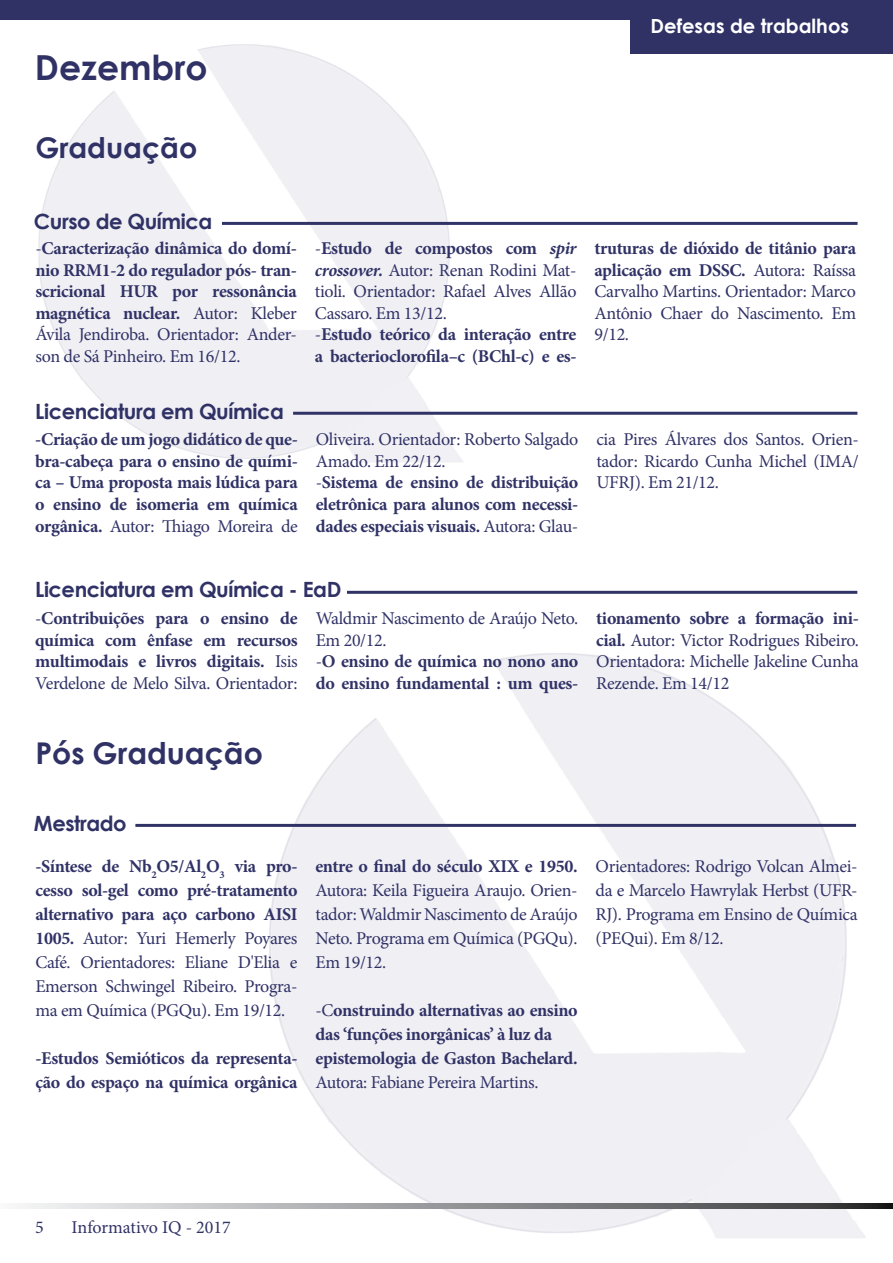
<style>
.page{position:relative;width:893px;height:1263px;background:#fff}
.page>*{position:absolute;margin:0;border:0;box-sizing:border-box;transform-origin:0 0}
.t1{font:700 34.5px "Century Gothic";color:#303266}
.t2{font:700 30px "Century Gothic";color:#303266}
.t3{font:700 28.5px "Century Gothic";color:#303266}
.t4{font:700 21px "Century Gothic";letter-spacing:-.02em;color:#303266}
.t5{font:700 19.5px "Century Gothic";color:#fff}
.t6{font:700 18px/21.6px "Minion Pro";letter-spacing:-.02em;color:#303266}
.t7{font:18px/24px "Minion Pro";letter-spacing:-.02em;color:#303266;text-align:justify}
.t8{font:18px "Minion Pro";letter-spacing:-.005em;color:#303265}
.s1{font-weight:400}
.s2{font-style:italic}
.s3{font-weight:700}
</style>
<div class="page">
<img style="left:38px;top:20px;width:855px;height:1218px">
<svg style="left:19px;top:1203px;width:874px;height:6px;background:#909294"></svg>
<div style="left:0;top:0;width:893px;height:20px;background:#303266"></div>
<div style="left:630px;top:20px;width:262px;height:34px;background:#303266"></div>
<hr style="left:222px;top:222px;width:635px;height:3px;background:#303366">
<hr style="left:293px;top:412px;width:564px;height:3px;background:#303366">
<hr style="left:347px;top:591px;width:510px;height:3px;background:#303366">
<hr style="left:135px;top:824px;width:721px;height:3px;background:#303366">
<h1 class="t1" style="left:35px;top:41px;width:174px">Dezembro</h1>
<h3 class="t3" style="left:35px;top:126px;width:163px">Graduação</h3>
<p class="t4" style="left:34px;top:206px;width:180px">Curso de Química</p>
<p class="t5" style="left:650px;top:12px;width:200px">Defesas de trabalhos</p>
<p class="t6" style="left:35px;top:237px;width:263px;text-align:justify"><span class="s1">-</span>Caracterização dinâmica do domí&shy;nio RRM1-2 do regulador pós- tran&shy;scricional HUR por ressonância magnética nuclear. <span class="s1">Autor: Kleber Ávila Jendiroba. Orientador: Ander&shy;son de Sá Pinheiro. Em 16/12.</span></p>
<p class="t6" style="left:315px;top:237px;width:263px"><span class="s1">-</span>Estudo de compostos com <span class="s2">spir crossover.</span> <span class="s1">Autor: Renan Rodini Mat&shy;tioli. Orientador: Rafael Alves Allão<br>Cassaro. Em 13/12.<br>-</span>Estudo teórico da interação entre a bacterioclorofila–c (BChl-c) e es-</p>
<p class="t7" style="left:594px;top:238px;width:263px;line-height:21.6px"><span class="s3">truturas de dióxido de titânio para aplicação em DSSC.</span> Autora: Raíssa Carvalho Martins. Orientador: Marco Antônio Chaer do Nascimento. Em 9/12.</p>
<p class="t4" style="left:35px;top:396px;width:250px">Licenciatura em Química</p>
<p class="t6" style="left:35px;top:428px;width:264px;text-align:justify">-Criação de um jogo didático de que&shy;bra-cabeça para o ensino de quími&shy;ca – Uma proposta mais lúdica para o ensino de isomeria em química orgânica. <span class="s1">Autor: Thiago Moreira de</span></p>
<p class="t6" style="left:316px;top:428px;width:264px"><span class="s1">Oliveira. Orientador: Roberto Salgado Amado. Em 22/12.<br>-</span>Sistema de ensino de distribuição eletrônica para alunos com necessi&shy;dades especiais visuais. <span class="s1">Autora: Glau-</span></p>
<p class="t7" style="left:596px;top:429px;width:264px;line-height:21.6px">cia Pires Álvares dos Santos. Orien&shy;tador: Ricardo Cunha Michel (IMA/ UFRJ). Em 21/12.</p>
<p class="t4" style="left:35px;top:574px;width:308px">Licenciatura em Química - EaD</p>
<p class="t6" style="left:35px;top:607px;width:264px;text-align:justify"><span class="s1">-</span>Contribuições para o ensino de química com ênfase em recursos multimodais e livros digitais. <span class="s1">Isis Verdelone de Melo Silva. Orientador:</span></p>
<p class="t6" style="left:316px;top:607px;width:264px"><span class="s1">Waldmir Nascimento de Araújo Neto.<br>Em 20/12.<br>-</span>O ensino de química no nono ano do ensino fundamental : um ques-</p>
<p class="t7" style="left:596px;top:608px;width:264px;line-height:21.6px"><span class="s3">tionamento sobre a formação ini&shy;cial.</span> Autor: Victor Rodrigues Ribeiro.<br>Orientadora: Michelle Jakeline Cunha Rezende. Em 14/12</p>
<h2 class="t2" style="left:35px;top:730px;width:229px">Pós Graduação</h2>
<p class="t4" style="left:34px;top:808px;width:94px">Mestrado</p>
<p class="t7" style="left:35px;top:854px;width:264px"><span class="s3">-Síntese de Nb</span><sub>2</sub><span class="s3">O5/Al</span><sub>2</sub><span class="s3">O</span><sub>3</sub> <span class="s3">via pro&shy;cesso sol-gel como pré-tratamento alternativo para aço carbono AISI 1005.</span> Autor: Yuri Hemerly Poyares Café. Orientadores: Eliane D'Elia e Emerson Schwingel Ribeiro. Progra&shy;ma em Química (PGQu). Em 19/12.</p>
<p class="t6" style="left:35px;top:1046px;width:264px;line-height:24px">-Estudos Semióticos da representa&shy;ção do espaço na química orgânica</p>
<p class="t6" style="left:315px;top:855px;width:264px">entre o final do século XIX e 1950.</p>
<p class="t7" style="left:315px;top:878px;width:264px">Autora: Keila Figueira Araujo. Orien&shy;tador: Waldmir Nascimento de Araújo Neto. Programa em Química (PGQu).<br>Em 19/12.</p>
<p class="t6" style="left:315px;top:998px;width:264px;line-height:24px"><span class="s1">-C</span>onstruindo alternativas ao ensino das ‘funções inorgânicas’ à luz da epistemologia de Gaston Bachelard.</p>
<p class="t7" style="left:315px;top:1070px;width:224px">Autora: Fabiane Pereira Martins.</p>
<p class="t7" style="left:596px;top:854px;width:264px">Orientadores: Rodrigo Volcan Almei&shy;da e Marcelo Hawrylak Herbst (UFR-RJ). Programa em Ensino de Química (PEQui). Em 8/12.</p>
<p class="t8" style="left:35px;top:1215px;width:10px">5</p>
<p class="t8" style="left:72px;top:1215px;width:161px">Informativo IQ - 2017</p>
</div>
